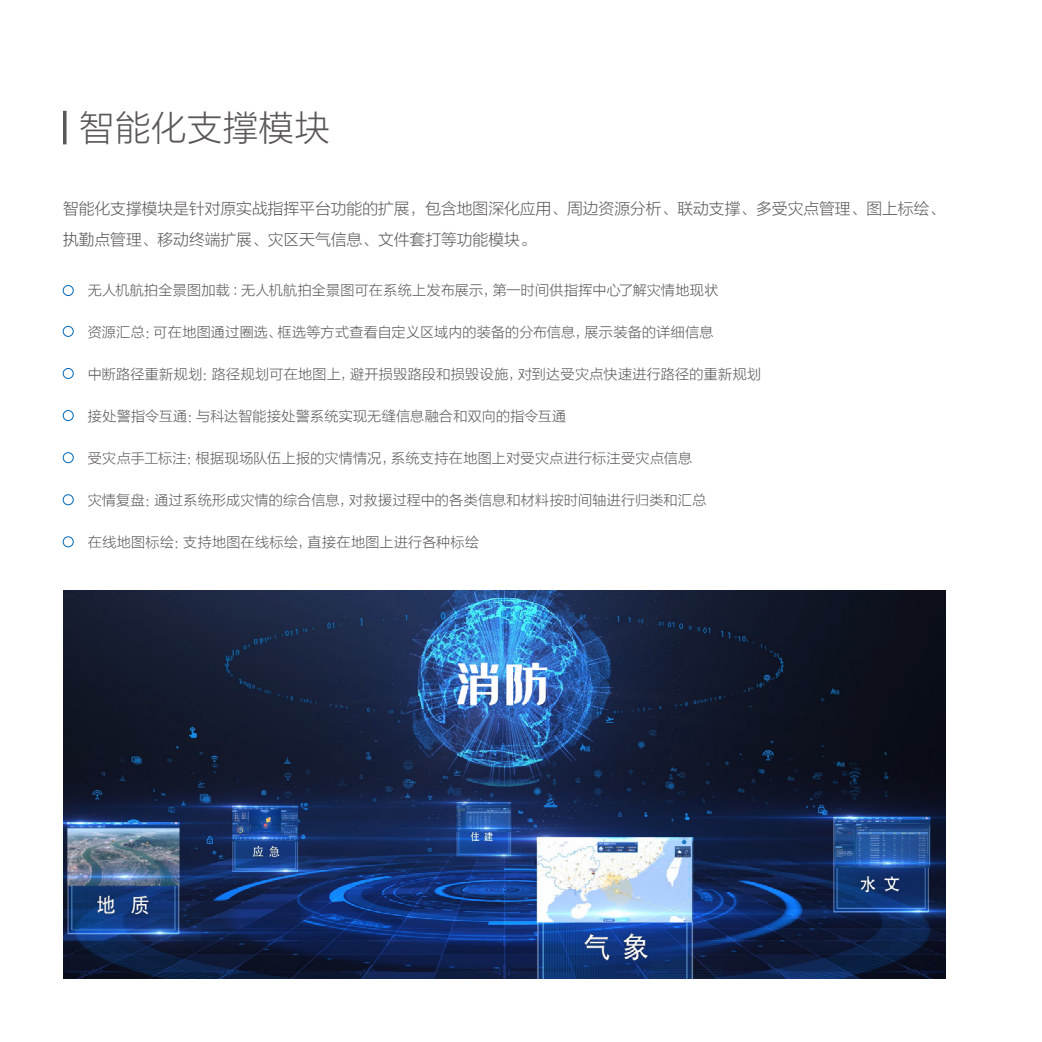
<style>
.page{position:relative;width:1042px;height:1042px;background:#fff}
.page>*{position:absolute;margin:0;border:0;box-sizing:border-box;transform-origin:0 0}
.t1{font:35px "FZLTXHJW GB1 0";letter-spacing:.025em;color:#595757}
.t2{font:15.75px/31.5px "FZLTXHJW GB1 0";color:#595757}
.t3{font:14px "FZLTXHJW GB1 0";letter-spacing:.02em;color:#595757}
</style>
<div class="page">
<hr style="left:63px;top:111px;width:3px;height:33px;background:#595757">
<div style="left:63px;top:285px;width:10px;height:11px;border:1px solid #0068b7;border-radius:50%"></div>
<div style="left:63px;top:410px;width:10px;height:11px;border:1px solid #0068b7;border-radius:50%"></div>
<div style="left:63px;top:494px;width:10px;height:11px;border:1px solid #0068b7;border-radius:50%"></div>
<div style="left:63px;top:537px;width:10px;height:10px;border:1px solid #0068b7;border-radius:50%"></div>
<div style="left:63px;top:368px;width:10px;height:11px;border:1px solid #0068b7;border-radius:50%"></div>
<div style="left:63px;top:452px;width:10px;height:11px;border:1px solid #0068b7;border-radius:50%"></div>
<div style="left:63px;top:326px;width:10px;height:11px;border:1px solid #0068b7;border-radius:50%"></div>
<img style="left:63px;top:590px;width:882px;height:388px">
<h1 class="t1" style="left:80px;top:108px;width:252px">智能化支撑模块</h1>
<p class="t2" style="left:63px;top:193px;width:883px">智能化支撑模块是针对原实战指挥平台功能的扩展，包含地图深化应用、周边资源分析、联动支撑、多受灾点管理、图上标绘、执勤点管理、移动终端扩展、灾区天气信息、文件套打等功能模块。</p>
<p class="t3" style="left:88px;top:282px;width:632px">无人机航拍全景图加载 : 无人机航拍全景图可在系统上发布展示，第一时间供指挥中心了解灾情地现状</p>
<p class="t3" style="left:88px;top:324px;width:627px">资源汇总：可在地图通过圈选、框选等方式查看自定义区域内的装备的分布信息，展示装备的详细信息</p>
<p class="t3" style="left:88px;top:366px;width:675px">中断路径重新规划：路径规划可在地图上，避开损毁路段和损毁设施，对到达受灾点快速进行路径的重新规划</p>
<p class="t3" style="left:88px;top:408px;width:480px">接处警指令互通：与科达智能接处警系统实现无缝信息融合和双向的指令互通</p>
<p class="t3" style="left:88px;top:450px;width:606px">受灾点手工标注：根据现场队伍上报的灾情情况，系统支持在地图上对受灾点进行标注受灾点信息</p>
<p class="t3" style="left:88px;top:492px;width:620px">灾情复盘：通过系统形成灾情的综合信息，对救援过程中的各类信息和材料按时间轴进行归类和汇总</p>
<p class="t3" style="left:88px;top:534px;width:393px">在线地图标绘：支持地图在线标绘，直接在地图上进行各种标绘</p>
</div>
